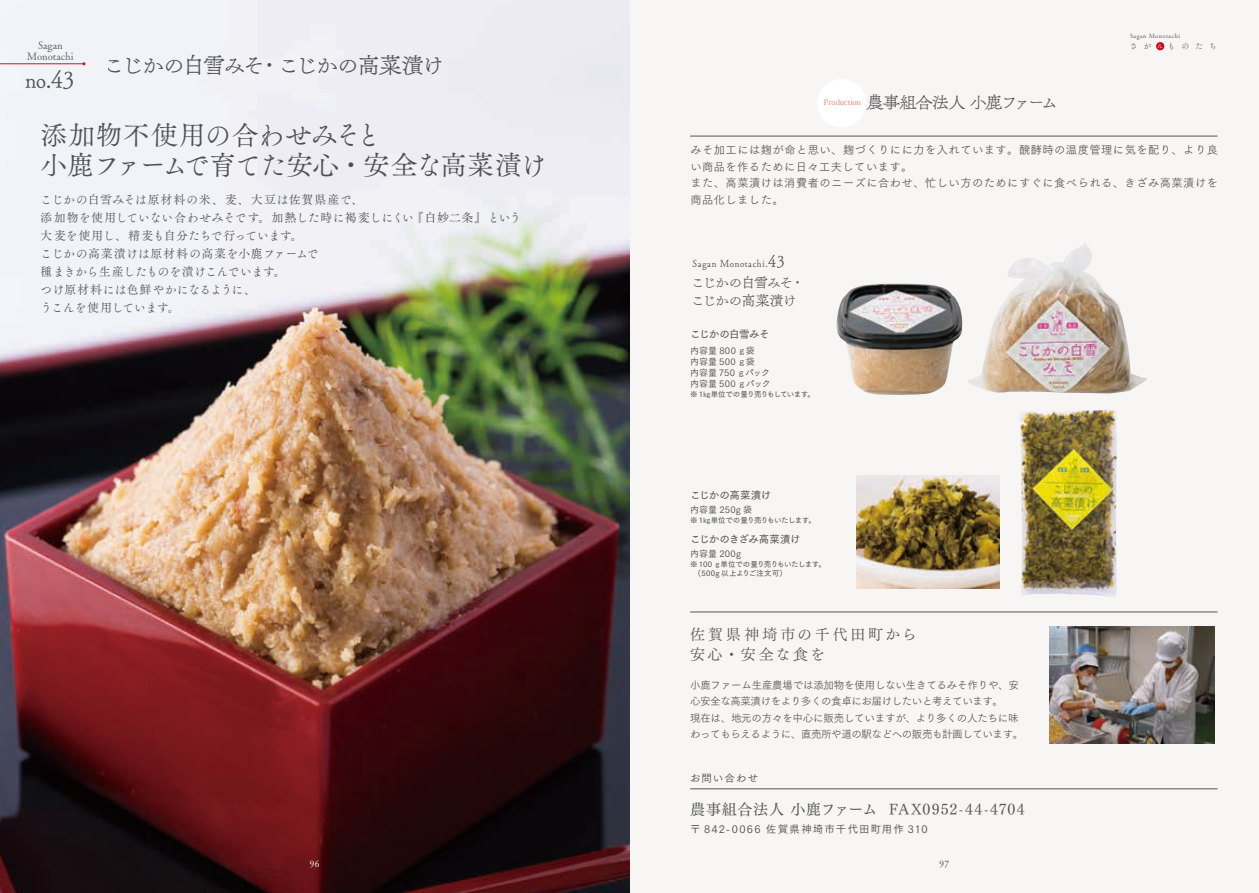
<style>
.page{position:relative;width:1259px;height:893px;background:#fff}
.page>*{position:absolute;margin:0;border:0;box-sizing:border-box;transform-origin:0 0}
.t1{font:27px/30px "Tsuku Old Min Pro R";letter-spacing:-.035em;color:#565657}
.t2{font:24.15px "Tsuku Antique S Min Std L";color:#565657}
.t3{font:24px "Tsuku Antique S Min Std L";letter-spacing:-.155em;color:#565657}
.t4{font:18px "Tsuku Antique S Min Std L";letter-spacing:-.12em;color:#565657}
.t5{font:15px "Tsuku Min Pro M";letter-spacing:.05em;color:#565657}
.t6{font:15px/19.5px "Tsuku Min Pro R";letter-spacing:.175em;color:#565657}
.t7{font:15px/18px "Tsuku Antique S Min Std L";letter-spacing:-.14em;color:#565657}
.t8{font:12px/18px "Tsuku Old Min Pro R";color:#565657}
.t9{font:11.25px/16.5px "Tsuku Go Pro R";letter-spacing:.045em;color:#565657}
.t10{font:10.5px/16.5px "Tsuku Go Pro R";letter-spacing:-.04em;color:#565657}
.t11{font:10.5px "Tsuku Go Pro M";letter-spacing:.1em;color:#565657}
.t12{font:10.5px "Tsuku Go Pro D";letter-spacing:-.045em;color:#565657}
.t13{font:10.5px "Tsuku Antique S Min Std L";letter-spacing:.065em;color:#565657}
.t14{font:10.5px/10.5px "Tsuku A Old Min Pr 6 N L";color:#565657;text-align:center}
.t15{font:9px/11.2px "Tsuku Go Pro M";color:#565657}
.t16{font:9px "Tsuku Old Min Pro R";color:#565657}
.t17{font:9px "Tsuku Old Min Pro R";color:#fff}
.t18{font:7.95px "Tsuku Old Min Pro R";letter-spacing:.74em;color:#565657}
.t19{font:7.5px/9px "Tsuku Go Pro D";letter-spacing:-.035em;color:#565657}
.t20{font:7.5px "Tsuku Go Pro D";letter-spacing:-.09em;color:#565657}
.t21{font:7.5px "Tsuku Go Pro D";letter-spacing:-.07em;color:#565657}
.t22{font:7.5px "Koz Min Pro";color:#da7d65}
.t23{font:6px "Tsuku Old Min Pro R";letter-spacing:.08em;color:#565657}
.s1{font-size:5.85px;color:#f7f6f5}
.s2{font-size:16.5px}
</style>
<div class="page">
<div style="left:629px;top:0;width:630px;height:893px;background:#f7f6f5"></div>
<div style="left:1156px;top:42px;width:8px;height:8px;background:#c40f24;border-radius:50%"></div>
<hr style="left:690px;top:788px;width:527px;height:1px;background:#565657">
<img style="left:0;top:0;width:629px;height:893px">
<hr style="left:690px;top:136px;width:527px;height:1px;background:#565657">
<hr style="left:690px;top:612px;width:527px;height:1px;background:#565657">
<img style="left:1049px;top:627px;width:165px;height:116px">
<div style="left:817px;top:79px;width:49px;height:49px;background:#fff;border-radius:50%"></div>
<hr style="left:0;top:63px;width:84px;height:1px;background:#d1131c">
<img style="left:836px;top:284px;width:126px;height:111px">
<img style="left:968px;top:243px;width:179px;height:151px">
<img style="left:1020px;top:410px;width:97px;height:187px">
<img style="left:856px;top:476px;width:143px;height:112px">
<p class="t14" style="left:27px;top:40px;width:48px">Sagan<br>Monotachi</p>
<h2 class="t2" style="left:26px;top:61px;width:50px">no.43</h2>
<h3 class="t3" style="left:103px;top:48px;width:344px">こじかの白雪みそ・こじかの高菜漬け</h3>
<h1 class="t1" style="left:41px;top:120px;width:508px">添加物不使用の合わせみそと<br>小鹿ファームで育てた安心・安全な高菜漬け</h1>
<p class="t8" style="left:41px;top:191px;width:482px">こじかの白雪みそは原材料の米、麦、大豆は佐賀県産で、<br>添加物を使用していない合わせみそです。加熱した時に褐変しにくい『白妙二条』という大麦を使用し、精麦も自分たちで行っています。<br>こじかの高菜漬けは原材料の高菜を小鹿ファームで<br>種まきから生産したものを漬けこんでいます。<br>つけ原材料には色鮮やかになるように、<br>うこんを使用しています。</p>
<p class="t17" style="left:310px;top:857px;width:11px">96</p>
<h3 class="t4" style="left:866px;top:89px;width:194px">農事組合法人 小鹿ファーム</h3>
<p class="t22" style="left:824px;top:97px;width:39px">Production</p>
<p class="t23" style="left:1130px;top:31px;width:51px">Sagan Monotachi</p>
<p class="t18" style="left:1129px;top:40px;width:89px">さが <span class="s1">ん</span>ものたち</p>
<p class="t9" style="left:690px;top:141px;width:529px">みそ加工には麹が命と思い、麹づくりにに力を入れています。醗酵時の温度管理に気を配り、より良い商品を作るために日々工夫しています。<br>また、高菜漬けは消費者のニーズに合わせ、忙しい方のためにすぐに食べられる、きざみ高菜漬けを商品化しました。</p>
<p class="t13" style="left:692px;top:255px;width:94px">Sagan Monotachi.<span class="s2">43</span></p>
<p class="t7" style="left:690px;top:273px;width:116px">こじかの白雪みそ・こじかの高菜漬け</p>
<p class="t12" style="left:690px;top:326px;width:81px">こじかの白雪みそ</p>
<p class="t15" style="left:690px;top:344px;width:82px">内容量 800 ｇ袋<br>内容量 500 ｇ袋<br>内容量 750 ｇパック内容量 500 ｇパック</p>
<p class="t20" style="left:690px;top:388px;width:126px">※ 1㎏単位での量り売りもしています。</p>
<p class="t12" style="left:690px;top:486px;width:83px">こじかの高菜漬け</p>
<p class="t15" style="left:690px;top:503px;width:64px">内容量 250g 袋</p>
<p class="t21" style="left:690px;top:513px;width:127px">※ 1㎏単位での量り売りもいたします。</p>
<p class="t12" style="left:690px;top:530px;width:112px">こじかのきざみ高菜漬け</p>
<p class="t15" style="left:690px;top:547px;width:52px">内容量 200g</p>
<p class="t19" style="left:690px;top:559px;width:137px">※ 100 ｇ単位での量り売りもいたします。　（500g 以上よりご注文可）</p>
<p class="t6" style="left:690px;top:623px;width:228px">佐賀県神埼市の千代田町から安心・安全な食を</p>
<p class="t10" style="left:690px;top:675px;width:335px">小鹿ファーム生産農場では添加物を使用しない生きてるみそ作りや、安心安全な高菜漬けをより多くの食卓にお届けしたいと考えています。<br>現在は、地元の方々を中心に販売していますが、より多くの人たちに味わってもらえるように、直売所や道の駅などへの販売も計画しています。</p>
<p class="t11" style="left:690px;top:769px;width:70px">お問い合わせ</p>
<p class="t5" style="left:690px;top:796px;width:336px">農事組合法人 小鹿ファーム FAX0952-44-4704</p>
<p class="t11" style="left:690px;top:821px;width:239px">〒 842-0066 佐賀県神埼市千代田町用作 310</p>
<p class="t16" style="left:939px;top:857px;width:11px">97</p>
</div>
